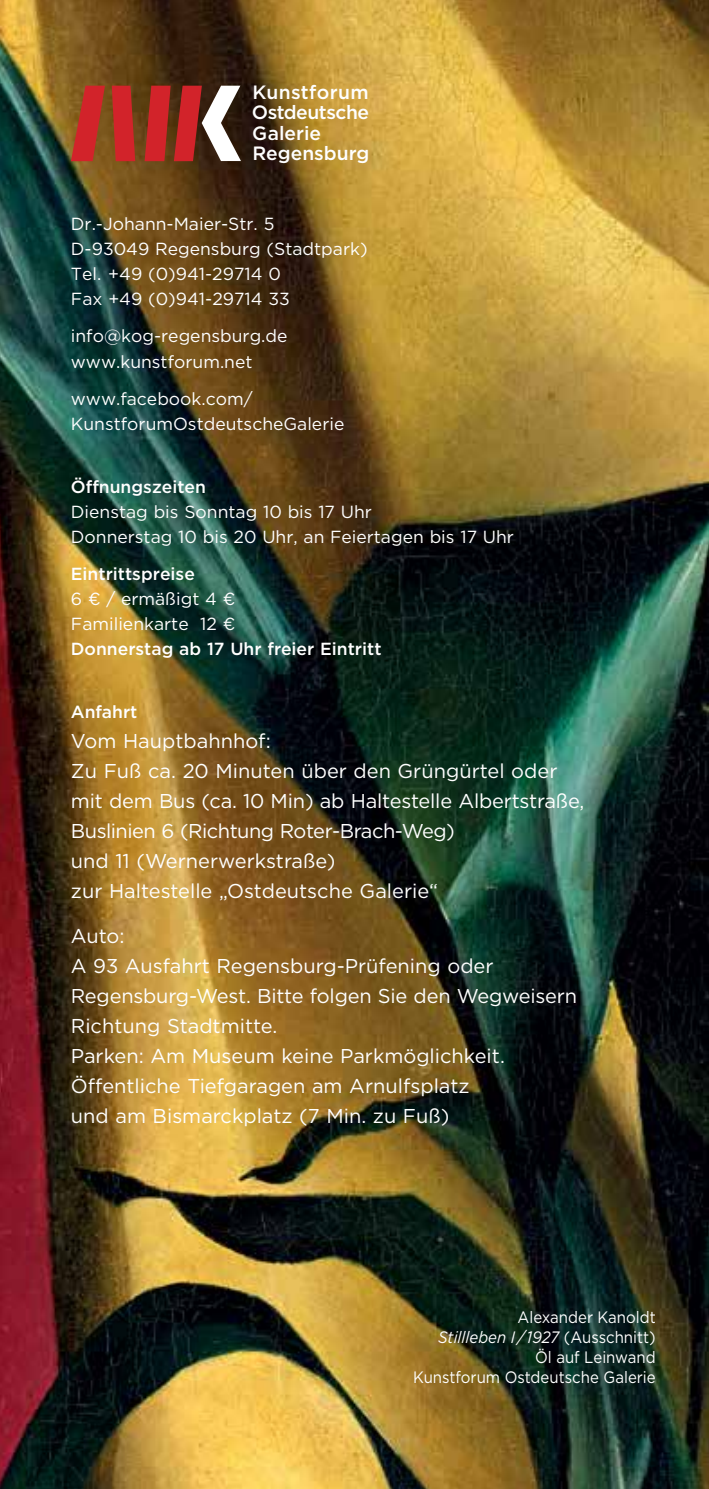
<style>
.page{position:relative;width:709px;height:1489px;background:#fff}
.page>*{position:absolute;margin:0;border:0;box-sizing:border-box;transform-origin:0 0}
.t1{font:20px/30px "Gotham";color:#fff}
.t2{font:500 19.25px/20.5px "Gotham";color:#fff}
.t3{font:17.5px/25px "Gotham";color:#fff}
.t4{font:500 17.5px "Gotham";color:#fff}
.t5{font:16.5px/20px "Gotham";color:#fff;text-align:right;scale:.91 1}
.s1{font-style:italic}
</style>
<div class="page">
<img style="left:0;top:0;width:709px;height:1488px">
<svg style="left:112px;top:86px;width:23px;height:75px;background:#c12926"></svg>
<svg style="left:71px;top:86px;width:34px;height:75px;background:#b23925"></svg>
<svg style="left:145px;top:86px;width:96px;height:75px"></svg>
<p class="t2" style="left:252px;top:81px;width:119px">Kunstforum<br>Ostdeutsche<br>Galerie<br>Regensburg</p>
<p class="t3" style="left:71px;top:211px;width:298px">Dr.-Johann-Maier-Str. 5<br>D-93049 Regensburg (Stadtpark)<br>Tel. +49 (0)941-29714 0<br>Fax +49 (0)941-29714 33</p>
<p class="t3" style="left:71px;top:324px;width:218px">info@kog-regensburg.de www.kunstforum.net</p>
<p class="t3" style="left:71px;top:386px;width:275px">www.facebook.com/<br>KunstforumOstdeutscheGalerie</p>
<p class="t4" style="left:71px;top:475px;width:137px">Öffnungszeiten</p>
<p class="t3" style="left:71px;top:499px;width:444px">Dienstag bis Sonntag 10 bis 17 Uhr<br>Donnerstag 10 bis 20 Uhr, an Feiertagen bis 17 Uhr</p>
<p class="t4" style="left:71px;top:562px;width:126px">Eintrittspreise</p>
<p class="t3" style="left:71px;top:586px;width:166px">6 € / ermäßigt 4 €<br>Familienkarte 12 €</p>
<p class="t4" style="left:71px;top:637px;width:312px">Donnerstag ab 17 Uhr freier Eintritt</p>
<p class="t4" style="left:71px;top:700px;width:68px">Anfahrt</p>
<p class="t1" style="left:71px;top:725px;width:515px">Vom Hauptbahnhof:<br>Zu Fuß ca. 20 Minuten über den Grüngürtel oder mit dem Bus (ca. 10 Min) ab Haltestelle Albertstraße, Buslinien 6 (Richtung Roter-Brach-Weg)<br>und 11 (Wernerwerkstraße)<br>zur Haltestelle „Ostdeutsche Galerie“</p>
<p class="t1" style="left:71px;top:920px;width:508px">Auto:<br>A 93 Ausfahrt Regensburg-Prüfening oder Regensburg-West. Bitte folgen Sie den Wegweisern Richtung Stadtmitte.<br>Parken: Am Museum keine Parkmöglichkeit.<br>Öffentliche Tiefgaragen am Arnulfsplatz<br>und am Bismarckplatz (7 Min. zu Fuß)</p>
<p class="t5" style="left:413px;top:1306px;width:268px">Alexander Kanoldt<br><span class="s1">Stillleben I / 1927</span> (Ausschnitt)<br>Öl auf Leinwand<br>Kunstforum Ostdeutsche Galerie</p>
</div>
